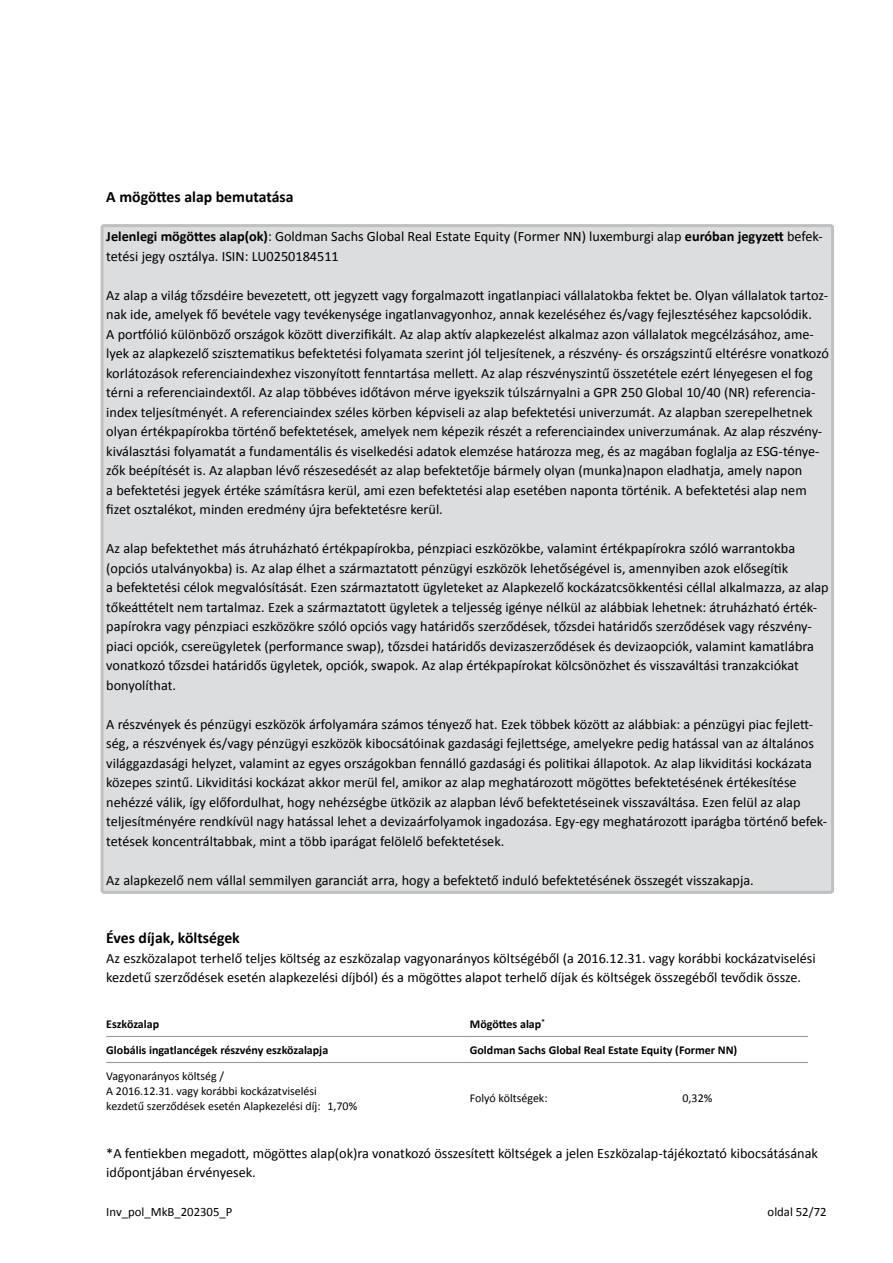
<style>
.page{position:relative;width:893px;height:1263px;background:#fff}
.page>*{position:absolute;margin:0;border:0;box-sizing:border-box;transform-origin:0 0}
.t1{font:700 15.75px "Calibri";color:#000}
.t2{font:14.25px/19.5px "Calibri";color:#000}
.t3{font:12.75px "Calibri";color:#000}
.t4{font:12px/15px "Calibri";color:#000}
.t5{font:700 12px "Calibri";color:#000}
.s1{font-weight:700}
</style>
<div class="page">
<div style="left:102px;top:226px;width:731px;height:666px;background:#dcddde;border-radius:2px"></div>
<div style="left:101px;top:224px;width:733px;height:670px;border:3px solid #c0bfbf;border-radius:2px"></div>
<hr style="left:106px;top:1036px;width:364px;height:1px;background:#999a9b">
<hr style="left:470px;top:1036px;width:338px;height:1px;background:#999a9b">
<hr style="left:106px;top:1062px;width:364px;height:1px;background:#999a9b">
<hr style="left:470px;top:1062px;width:338px;height:1px;background:#999a9b">
<p class="t1" style="left:106px;top:187px;width:189px">A mögöttes alap bemutatása</p>
<p class="t2" style="left:106px;top:227px;width:718px"><span class="s1">Jelenlegi mögöttes alap(ok)</span>: Goldman Sachs Global Real Estate Equity (Former NN) luxemburgi alap <span class="s1">euróban jegyzett</span> befek&shy;tetési jegy osztálya. ISIN: LU0250184511</p>
<p class="t2" style="left:106px;top:285px;width:724px">Az alap a világ tőzsdéire bevezetett, ott jegyzett vagy forgalmazott ingatlanpiaci vállalatokba fektet be. Olyan vállalatok tartoz&shy;nak ide, amelyek fő bevétele vagy tevékenysége ingatlanvagyonhoz, annak kezeléséhez és/vagy fejlesztéséhez kapcsolódik.<br>A portfólió különböző országok között diverzifikált. Az alap aktív alapkezelést alkalmaz azon vállalatok megcélzásához, ame&shy;lyek az alapkezelő szisztematikus befektetési folyamata szerint jól teljesítenek, a részvény- és országszintű eltérésre vonatkozó korlátozások referenciaindexhez viszonyított fenntartása mellett. Az alap részvényszintű összetétele ezért lényegesen el fog térni a referenciaindextől. Az alap többéves időtávon mérve igyekszik túlszárnyalni a GPR 250 Global 10/40 (NR) referencia&shy;index teljesítményét. A referenciaindex széles körben képviseli az alap befektetési univerzumát. Az alapban szerepelhetnek olyan értékpapírokba történő befektetések, amelyek nem képezik részét a referenciaindex univerzumának. Az alap részvény&shy;kiválasztási folyamatát a fundamentális és viselkedési adatok elemzése határozza meg, és az magában foglalja az ESG-ténye&shy;zők beépítését is. Az alapban lévő részesedését az alap befektetője bármely olyan (munka)napon eladhatja, amely napon<br>a befektetési jegyek értéke számításra kerül, ami ezen befektetési alap esetében naponta történik. A befektetési alap nem fizet osztalékot, minden eredmény újra befektetésre kerül.</p>
<p class="t2" style="left:106px;top:539px;width:724px">Az alap befektethet más átruházható értékpapírokba, pénzpiaci eszközökbe, valamint értékpapírokra szóló warrantokba (opciós utalványokba) is. Az alap élhet a származtatott pénzügyi eszközök lehetőségével is, amennyiben azok elősegítik<br>a befektetési célok megvalósítását. Ezen származtatott ügyleteket az Alapkezelő kockázatcsökkentési céllal alkalmazza, az alap tőkeáttételt nem tartalmaz. Ezek a származtatott ügyletek a teljesség igénye nélkül az alábbiak lehetnek: átruházható érték&shy;papírokra vagy pénzpiaci eszközökre szóló opciós vagy határidős szerződések, tőzsdei határidős szerződések vagy részvény&shy;piaci opciók, csereügyletek (performance swap), tőzsdei határidős devizaszerződések és devizaopciók, valamint kamatlábra vonatkozó tőzsdei határidős ügyletek, opciók, swapok. Az alap értékpapírokat kölcsönözhet és visszaváltási tranzakciókat bonyolíthat.</p>
<p class="t2" style="left:106px;top:714px;width:722px">A részvények és pénzügyi eszközök árfolyamára számos tényező hat. Ezek többek között az alábbiak: a pénzügyi piac fejlett&shy;ség, a részvények és/vagy pénzügyi eszközök kibocsátóinak gazdasági fejlettsége, amelyekre pedig hatással van az általános világgazdasági helyzet, valamint az egyes országokban fennálló gazdasági és politikai állapotok. Az alap likviditási kockázata közepes szintű. Likviditási kockázat akkor merül fel, amikor az alap meghatározott mögöttes befektetésének értékesítése nehézzé válik, így előfordulhat, hogy nehézségbe ütközik az alapban lévő befektetéseinek visszaváltása. Ezen felül az alap teljesítményére rendkívül nagy hatással lehet a devizaárfolyamok ingadozása. Egy-egy meghatározott iparágba történő befek&shy;tetések koncentráltabbak, mint a több iparágat felölelő befektetések.</p>
<p class="t2" style="left:106px;top:870px;width:649px">Az alapkezelő nem vállal semmilyen garanciát arra, hogy a befektető induló befektetésének összegét visszakapja.</p>
<p class="t1" style="left:106px;top:928px;width:135px">Éves díjak, költségek</p>
<p class="t2" style="left:106px;top:948px;width:711px">Az eszközalapot terhelő teljes költség az eszközalap vagyonarányos költségéből (a 2016.12.31. vagy korábbi kockázatviselési kezdetű szerződések esetén alapkezelési díjból) és a mögöttes alapot terhelő díjak és költségek összegéből tevődik össze.</p>
<p class="t5" style="left:106px;top:1016px;width:54px">Eszközalap</p>
<p class="t5" style="left:470px;top:1016px;width:76px">Mögöttes alap<sup>*</sup></p>
<p class="t5" style="left:106px;top:1042px;width:223px">Globális ingatlancégek részvény eszközalapja</p>
<p class="t5" style="left:470px;top:1042px;width:269px">Goldman Sachs Global Real Estate Equity (Former NN)</p>
<p class="t4" style="left:106px;top:1068px;width:252px">Vagyonarányos költség /<br>A 2016.12.31. vagy korábbi kockázatviselési kezdetű szerződések esetén Alapkezelési díj: 1,70%</p>
<p class="t4" style="left:470px;top:1091px;width:79px">Folyó költségek:</p>
<p class="t4" style="left:682px;top:1091px;width:31px">0,32%</p>
<p class="t2" style="left:106px;top:1143px;width:713px">*A fentiekben megadott, mögöttes alap(ok)ra vonatkozó összesített költségek a jelen Eszközalap-tájékoztató kibocsátásának időpontjában érvényesek.</p>
<p class="t3" style="left:106px;top:1204px;width:128px">Inv_pol_MkB_202305_P</p>
<p class="t3" style="left:768px;top:1204px;width:61px">oldal 52/72</p>
</div>
